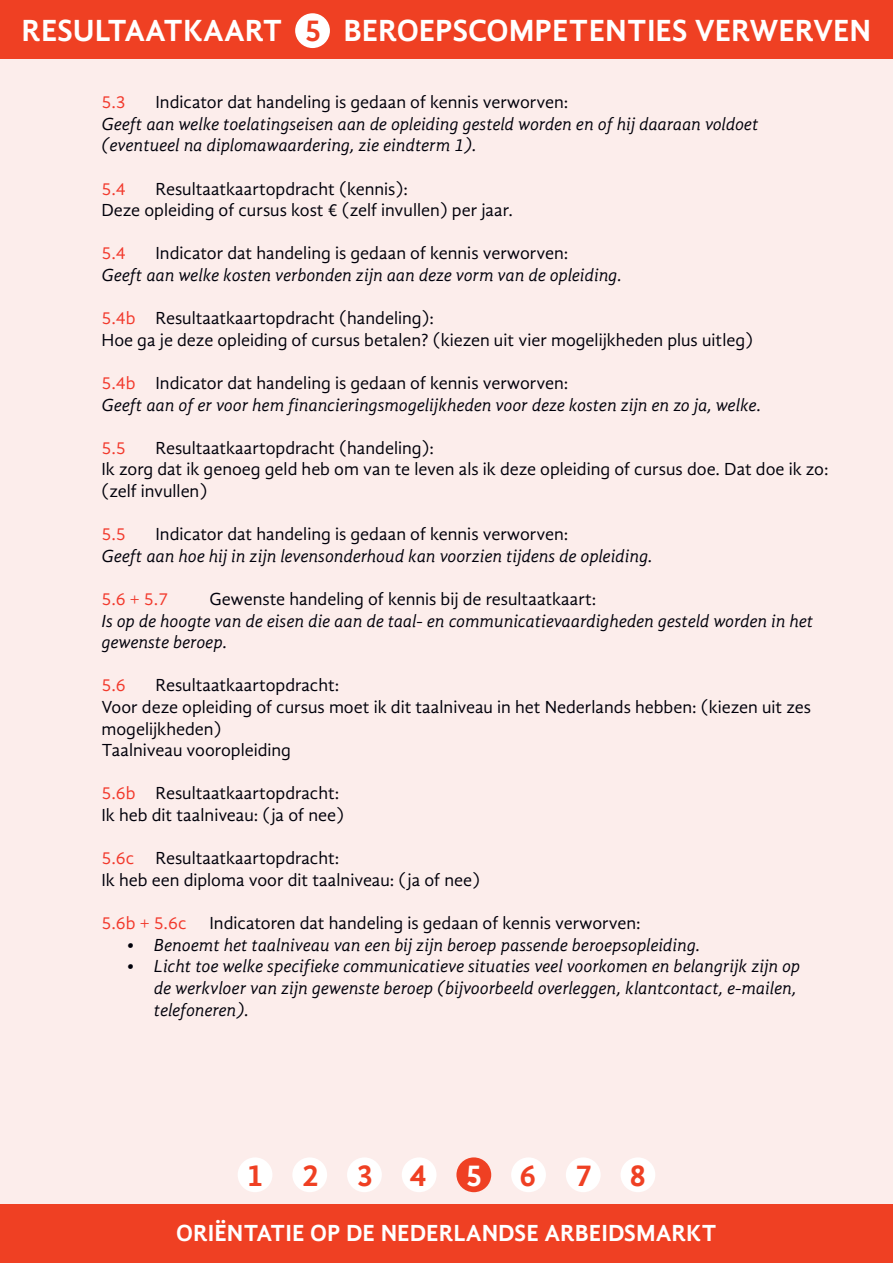
<style>
.page{position:relative;width:893px;height:1263px;background:#fcedeb}
.page>*{position:absolute;margin:0;border:0;box-sizing:border-box;transform-origin:0 0}
.t1{font:700 31.5px "Gandhi Sans";color:#fff}
.t2{font:700 31.5px "Gandhi Sans";letter-spacing:1.175em;color:#ef4023}
.t3{font:700 24px "Gandhi Sans";color:#fff}
.t4{font:18px/21.6px "Gandhi Sans";color:#00000a}
.t5{font:italic 18px/21.6px "Gandhi Sans";color:#00000a}
.t6{font:18px "Gandhi Sans";color:#f2392c}
.s1{color:#ef4023}
.s2{color:#f2392c}
.s3{font-style:normal;color:#f2392c}
.s4{font-style:normal}
.s5{color:#fff}
</style>
<div class="page">
<div style="left:0;top:0;width:893px;height:59px;background:#ef4023"></div>
<div style="left:0;top:1204px;width:893px;height:59px;background:#ef4023"></div>
<div style="left:238px;top:1157px;width:34px;height:35px;background:#fff;border-radius:50%"></div>
<div style="left:292px;top:1157px;width:35px;height:35px;background:#fff;border-radius:50%"></div>
<div style="left:347px;top:1157px;width:35px;height:35px;background:#fff;border-radius:50%"></div>
<div style="left:402px;top:1157px;width:35px;height:35px;background:#fff;border-radius:50%"></div>
<div style="left:456px;top:1157px;width:35px;height:35px;background:#ef4023;border-radius:50%"></div>
<div style="left:511px;top:1157px;width:35px;height:35px;background:#fff;border-radius:50%"></div>
<div style="left:566px;top:1157px;width:35px;height:35px;background:#fff;border-radius:50%"></div>
<div style="left:621px;top:1157px;width:34px;height:35px;background:#fff;border-radius:50%"></div>
<div style="left:295px;top:13px;width:35px;height:35px;background:#fff;border-radius:50%"></div>
<h1 class="t1" style="left:22px;top:13px;width:851px">RESULTAATKAART <span class="s1">5</span> BEROEPSCOMPETENTIES VERWERVEN</h1>
<p class="t6" style="left:101px;top:92px;width:26px">5.3</p>
<p class="t4" style="left:155px;top:91px;width:414px">Indicator dat handeling is gedaan of kennis verworven:</p>
<p class="t5" style="left:101px;top:113px;width:658px">Geeft aan welke toelatingseisen aan de opleiding gesteld worden en of hij daaraan voldoet (eventueel na diplomawaardering, zie eindterm 1).</p>
<p class="t6" style="left:101px;top:178px;width:26px">5.4</p>
<p class="t4" style="left:101px;top:178px;width:413px;text-indent:54px">Resultaatkaartopdracht (kennis):<br>Deze opleiding of cursus kost € (zelf invullen) per jaar.</p>
<p class="t6" style="left:101px;top:243px;width:26px">5.4</p>
<p class="t4" style="left:155px;top:243px;width:414px">Indicator dat handeling is gedaan of kennis verworven:</p>
<p class="t5" style="left:101px;top:264px;width:522px">Geeft aan welke kosten verbonden zijn aan deze vorm van de opleiding.</p>
<p class="t4" style="left:101px;top:307px;width:653px"><span class="s2">5.4b</span> Resultaatkaartopdracht (handeling):<br>Hoe ga je deze opleiding of cursus betalen? (kiezen uit vier mogelijkheden plus uitleg)</p>
<p class="t5" style="left:101px;top:372px;width:661px"><span class="s3">5.4b</span> <span class="s4">Indicator dat handeling is gedaan of kennis verworven:<br></span>Geeft aan of er voor hem financieringsmogelijkheden voor deze kosten zijn en zo ja, welke.</p>
<p class="t6" style="left:101px;top:438px;width:26px">5.5</p>
<p class="t4" style="left:101px;top:437px;width:729px;text-indent:54px">Resultaatkaartopdracht (handeling):<br>Ik zorg dat ik genoeg geld heb om van te leven als ik deze opleiding of cursus doe. Dat doe ik zo: (zelf invullen)</p>
<p class="t6" style="left:101px;top:524px;width:26px">5.5</p>
<p class="t4" style="left:155px;top:523px;width:414px">Indicator dat handeling is gedaan of kennis verworven:</p>
<p class="t5" style="left:101px;top:545px;width:553px">Geeft aan hoe hij in zijn levensonderhoud kan voorzien tijdens de opleiding.</p>
<p class="t6" style="left:101px;top:589px;width:68px">5.6 + 5.7</p>
<p class="t4" style="left:209px;top:588px;width:388px">Gewenste handeling of kennis bij de resultaatkaart:</p>
<p class="t5" style="left:101px;top:610px;width:713px">Is op de hoogte van de eisen die aan de taal- en communicatievaardigheden gesteld worden in het gewenste beroep.</p>
<p class="t6" style="left:101px;top:675px;width:26px">5.6</p>
<p class="t4" style="left:101px;top:675px;width:711px;text-indent:54px">Resultaatkaartopdracht:<br>Voor deze opleiding of cursus moet ik dit taalniveau in het Nederlands hebben: (kiezen uit zes mogelijkheden)<br>Taalniveau vooropleiding</p>
<p class="t4" style="left:101px;top:783px;width:244px"><span class="s2">5.6b</span> Resultaatkaartopdracht:<br>Ik heb dit taalniveau: (ja of nee)</p>
<p class="t4" style="left:101px;top:847px;width:380px"><span class="s2">5.6c</span> Resultaatkaartopdracht:<br>Ik heb een diploma voor dit taalniveau: (ja of nee)</p>
<p class="t6" style="left:101px;top:913px;width:87px">5.6b + 5.6c</p>
<p class="t4" style="left:209px;top:912px;width:433px">Indicatoren dat handeling is gedaan of kennis verworven:</p>
<p class="t5" style="left:127px;top:934px;width:575px">• Benoemt het taalniveau van een bij zijn beroep passende beroepsopleiding.</p>
<p class="t5" style="left:154px;top:955px;width:648px;text-indent:-27px">• Licht toe welke specifieke communicatieve situaties veel voorkomen en belangrijk zijn op de werkvloer van zijn gewenste beroep (bijvoorbeeld overleggen, klantcontact, e-mailen, telefoneren).</p>
<h1 class="t2" style="left:246px;top:1157px;width:402px">1234<span class="s5">5</span>678</h1>
<h2 class="t3" style="left:176px;top:1219px;width:542px">ORIËNTATIE OP DE NEDERLANDSE ARBEIDSMARKT</h2>
</div>
